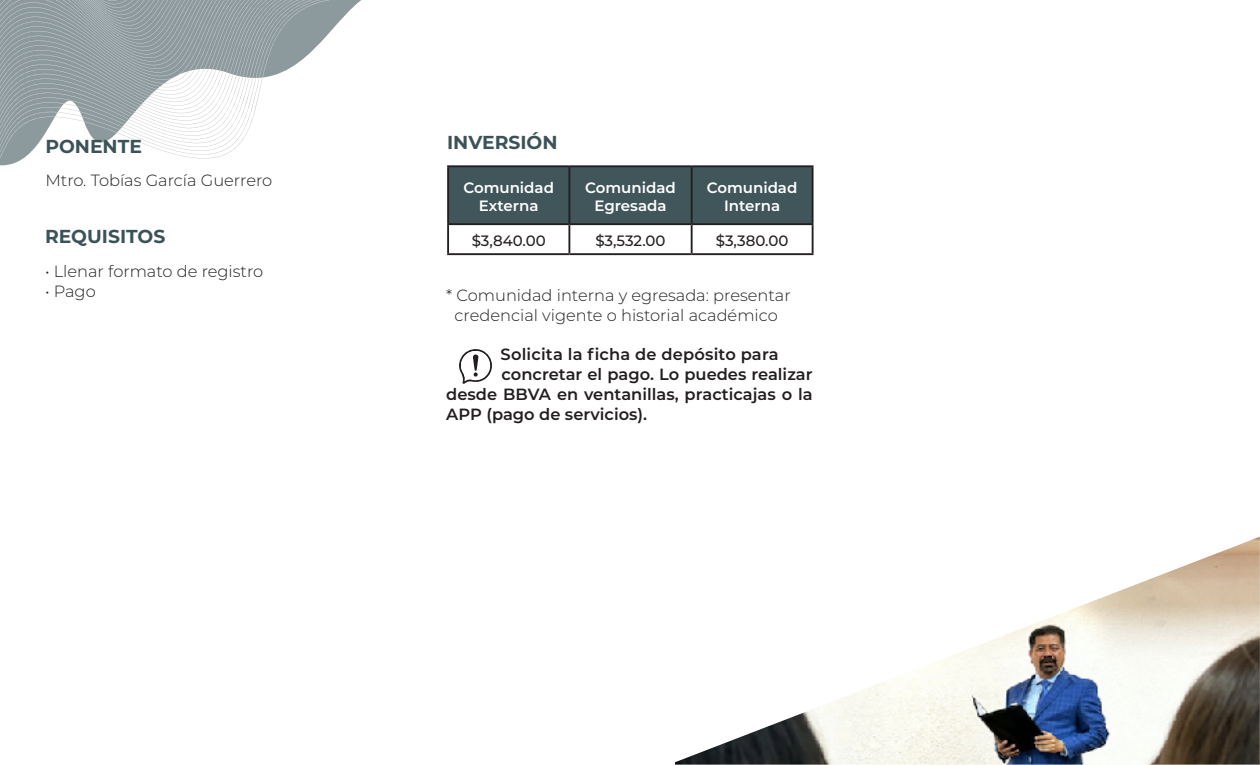
<style>
.page{position:relative;width:1260px;height:765px;background:#fff}
.page>*{position:absolute;margin:0;border:0;box-sizing:border-box;transform-origin:0 0}
.t1{font:700 18.75px "Montserrat";color:#3b5358}
.t2{font:300 16.25px/20px "Montserrat";color:#231f20;text-align:center}
.t3{font:600 16.25px "Montserrat";color:#231f20}
.t4{font:600 15px "Montserrat";color:#fff}
.t5{font:500 15px "Montserrat";color:#231f20}
</style>
<div class="page">
<svg style="left:0;top:0;width:361px;height:165px"></svg>
<svg style="left:293px;top:0;width:37px;height:159px"></svg>
<svg style="left:293px;top:0;width:27px;height:154px"></svg>
<svg style="left:293px;top:0;width:19px;height:148px"></svg>
<svg style="left:293px;top:0;width:12px;height:142px"></svg>
<svg style="left:293px;top:0;width:6px;height:136px"></svg>
<svg style="left:0;top:0;width:293px;height:159px"></svg>
<div style="left:449px;top:167px;width:363px;height:56px;background:#41565b"></div>
<hr style="left:447px;top:165px;width:122px;height:2px;background:#231f20">
<hr style="left:447px;top:167px;width:2px;height:56px;background:#231f20">
<hr style="left:569px;top:165px;width:123px;height:2px;background:#231f20">
<hr style="left:692px;top:165px;width:122px;height:2px;background:#231f20">
<hr style="left:568px;top:167px;width:2px;height:56px;background:#231f20">
<hr style="left:691px;top:167px;width:2px;height:56px;background:#231f20">
<hr style="left:812px;top:167px;width:2px;height:56px;background:#231f20">
<hr style="left:447px;top:223px;width:122px;height:2px;background:#231f20">
<hr style="left:447px;top:225px;width:2px;height:28px;background:#231f20">
<hr style="left:569px;top:223px;width:123px;height:2px;background:#231f20">
<hr style="left:568px;top:225px;width:2px;height:28px;background:#231f20">
<hr style="left:692px;top:223px;width:122px;height:2px;background:#231f20">
<hr style="left:691px;top:225px;width:2px;height:28px;background:#231f20">
<hr style="left:812px;top:225px;width:2px;height:28px;background:#231f20">
<hr style="left:447px;top:253px;width:122px;height:2px;background:#231f20">
<hr style="left:569px;top:253px;width:123px;height:2px;background:#231f20">
<hr style="left:692px;top:253px;width:122px;height:2px;background:#231f20">
<svg style="left:459px;top:349px;width:33px;height:35px"></svg>
<img style="left:675px;top:537px;width:585px;height:228px">
<p class="t1" style="left:45px;top:133px;width:98px">PONENTE</p>
<p class="t2" style="left:45px;top:170px;width:228px">Mtro. Tobías García Guerrero</p>
<p class="t1" style="left:45px;top:223px;width:122px">REQUISITOS</p>
<p class="t2" style="left:45px;top:261px;width:220px">• Llenar formato de registro</p>
<p class="t2" style="left:45px;top:281px;width:52px">• Pago</p>
<p class="t1" style="left:447px;top:129px;width:112px">INVERSIÓN</p>
<p class="t4" style="left:463px;top:178px;width:92px">Comunidad</p>
<p class="t4" style="left:479px;top:196px;width:61px">Externa</p>
<p class="t4" style="left:585px;top:178px;width:92px">Comunidad</p>
<p class="t4" style="left:594px;top:196px;width:74px">Egresada</p>
<p class="t4" style="left:707px;top:178px;width:92px">Comunidad</p>
<p class="t4" style="left:724px;top:196px;width:58px">Interna</p>
<p class="t5" style="left:472px;top:231px;width:76px">$3,840.00</p>
<p class="t5" style="left:595px;top:231px;width:72px">$3,532.00</p>
<p class="t5" style="left:716px;top:231px;width:74px">$3,380.00</p>
<p class="t2" style="left:446px;top:284px;width:346px">* Comunidad interna y egresada: presentar credencial vigente o historial académico</p>
<p class="t3" style="left:501px;top:343px;width:280px">Solicita la ficha de depósito para</p>
<p class="t3" style="left:502px;top:363px;width:313px">concretar el pago. Lo puedes realizar</p>
<p class="t3" style="left:446px;top:383px;width:368px">desde BBVA en ventanillas, practicajas o la</p>
<p class="t3" style="left:446px;top:403px;width:202px">APP (pago de servicios).</p>
</div>
